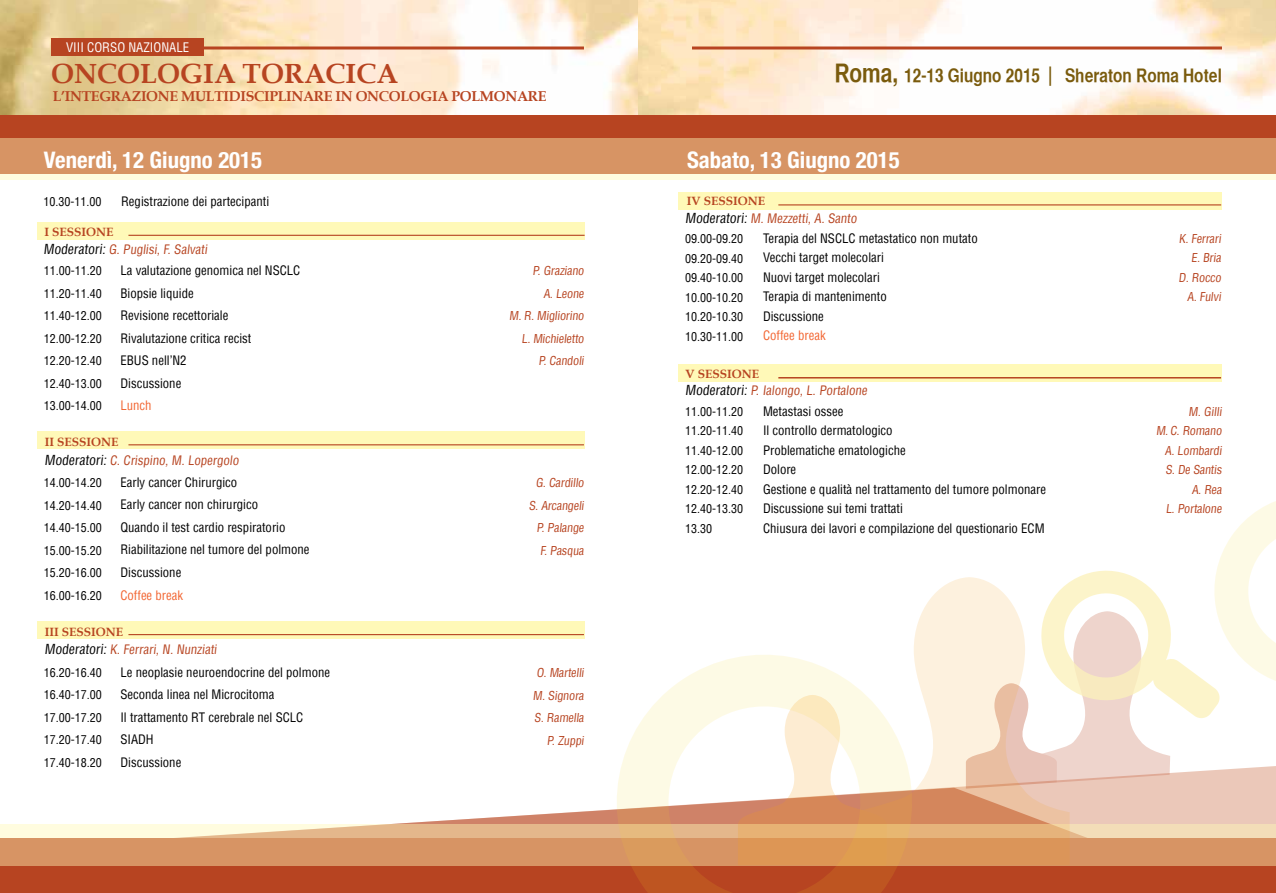
<style>
.page{position:relative;width:1276px;height:893px;background:#fff}
.page>*{position:absolute;margin:0;border:0;box-sizing:border-box;transform-origin:0 0}
.t1{font:700 27.75px "Book Antiqua";color:#b74421}
.t2{font:700 condensed 22.8px "Helvetica Neue";color:#fff}
.t3{font:18.75px "Helvetica CY Bold";color:#7a5b0d}
.t4{font:700 14.25px "Book Antiqua";letter-spacing:-.02em;color:#b74421}
.t5{font:condensed 12.9px "Helvetica";color:#fff}
.t6{font:condensed 12.75px/22.5px "Helvetica";color:#000}
.t7{font:condensed 12.75px "Helvetica";color:#b74421}
.t8{font:condensed 12.75px "Helvetica";color:#f26531}
.t9{font:condensed 12px/22.5px "Helvetica";color:#000;text-align:justify}
.t10{font:condensed 12px/22.5px "Helvetica";color:#b74421;text-align:right}
.t11{font:700 12px "Book Antiqua";color:#b74421}
.s1{font-size:25.65px}
.s2{font-family:"Optima";font-weight:700;font-size:19.35px}
.s3{font-size:13.5px;color:#000}
.s4{font-size:13.5px}
.s5{color:#b74421}
</style>
<div class="page">
<svg style="left:392px;top:793px;width:884px;height:31px;fill:#ebc8b9"></svg>
<img style="left:0;top:0;width:637px;height:115px">
<img style="left:638px;top:0;width:638px;height:115px">
<div style="left:0;top:115px;width:1276px;height:58px;background:#b74421"></div>
<div style="left:0;top:839px;width:1276px;height:54px;background:#b74421"></div>
<svg style="left:0;top:824px;width:1276px;height:41px;background:#dfab7f"></svg>
<div style="left:37px;top:222px;width:547px;height:18px;background:#fff9b8"></div>
<hr style="left:128px;top:235px;width:456px;height:1px;background:#b74421">
<div style="left:37px;top:432px;width:547px;height:17px;background:#fff9b8"></div>
<hr style="left:128px;top:444px;width:456px;height:1px;background:#b74421">
<hr style="left:692px;top:47px;width:530px;height:3px;background:#b74421">
<div style="left:37px;top:621px;width:547px;height:18px;background:#fff9b8"></div>
<hr style="left:128px;top:634px;width:456px;height:1px;background:#b74421">
<div style="left:679px;top:192px;width:542px;height:18px;background:#fff9b8"></div>
<hr style="left:778px;top:204px;width:443px;height:1px;background:#b74421">
<div style="left:678px;top:364px;width:543px;height:18px;background:#fff9b8"></div>
<hr style="left:778px;top:377px;width:443px;height:1px;background:#b74421">
<svg style="left:915px;top:577px;width:154px;height:288px;background:#ecc4a2"></svg>
<svg style="left:596px;top:634px;width:336px;height:259px"></svg>
<svg style="left:966px;top:501px;width:310px;height:292px"></svg>
<svg style="left:0;top:138px;width:1276px;height:42px;background:#dca275"></svg>
<hr style="left:61px;top:47px;width:523px;height:3px;background:#b74421">
<div style="left:52px;top:38px;width:152px;height:18px;background:#b74421"></div>
<p class="t5" style="left:66px;top:39px;width:125px">VIII CORSO NAZIONALE</p>
<h1 class="t1" style="left:51px;top:57px;width:348px">ONCOLOGIA TORACICA</h1>
<h3 class="t3" style="left:834px;top:64px;width:389px"><span class="s1">Roma,</span> 12-13 Giugno 2015 <span class="s2">|</span> Sheraton Roma Hotel</h3>
<p class="t4" style="left:53px;top:88px;width:495px">L’INTEGRAZIONE MULTIDISCIPLINARE IN ONCOLOGIA POLMONARE</p>
<h2 class="t2" style="left:44px;top:141px;width:220px">Venerdì, 12 Giugno 2015</h2>
<h2 class="t2" style="left:687px;top:141px;width:214px">Sabato, 13 Giugno 2015</h2>
<p class="t9" style="left:44px;top:191px;width:59px">10.30-11.00</p>
<p class="t6" style="left:121px;top:190px;width:149px">Registrazione dei partecipanti</p>
<p class="t7" style="left:44px;top:242px;width:167px"><span class="s3">Moderatori:</span> G. Puglisi, F. Salvati</p>
<p class="t11" style="left:44px;top:225px;width:70px">I SESSIONE</p>
<p class="t6" style="left:120px;top:259px;width:181px">La valutazione genomica nel NSCLC<br>Biopsie liquide<br>Revisione recettoriale<br>Rivalutazione critica recist<br>EBUS nell’N2<br>Discussione</p>
<p class="t8" style="left:120px;top:398px;width:33px">Lunch</p>
<p class="t9" style="left:44px;top:259px;width:59px">11.00-11.20<br>11.20-11.40<br>11.40-12.00<br>12.00-12.20<br>12.20-12.40<br>12.40-13.00<br>13.00-14.00</p>
<p class="t10" style="left:509px;top:260px;width:78px">P. Graziano<br>A. Leone<br>M.R. Migliorino<br>L. Michieletto<br>P. Candoli</p>
<p class="t11" style="left:45px;top:435px;width:75px">II SESSIONE</p>
<p class="t7" style="left:45px;top:452px;width:198px"><span class="s3">Moderatori:</span> C. Crispino, M. Lopergolo</p>
<p class="t6" style="left:120px;top:471px;width:191px">Early cancer Chirurgico<br>Early cancer non chirurgico<br>Quando il test cardio respiratorio<br>Riabilitazione nel tumore del polmone<br>Discussione</p>
<p class="t8" style="left:120px;top:587px;width:64px">Coffee break</p>
<p class="t9" style="left:44px;top:471px;width:59px">14.00-14.20<br>14.20-14.40<br>14.40-15.00<br>15.00-15.20<br>15.20-16.00<br>16.00-16.20</p>
<p class="t10" style="left:529px;top:472px;width:58px">G. Cardillo<br>S. Arcangeli<br>P. Palange<br>F. Pasqua</p>
<p class="t11" style="left:45px;top:625px;width:80px">III SESSIONE</p>
<p class="t7" style="left:45px;top:642px;width:176px"><span class="s3">Moderatori:</span> K. Ferrari, N. Nunziati</p>
<p class="t6" style="left:120px;top:661px;width:211px">Le neoplasie neuroendocrine del polmone<br>Seconda linea nel Microcitoma<br>Il trattamento RT cerebrale nel SCLC<br>SIADH<br>Discussione</p>
<p class="t9" style="left:44px;top:661px;width:59px">16.20-16.40<br>16.40-17.00<br>17.00-17.20<br>17.20-17.40<br>17.40-18.20</p>
<p class="t10" style="left:533px;top:661px;width:54px">O. Martelli<br>M. Signora<br>S. Ramella<br>P. Zuppi</p>
<p class="t11" style="left:687px;top:194px;width:80px">IV SESSIONE</p>
<p class="t6" style="left:763px;top:209px;width:216px;line-height:19.5px;text-indent:-78px"><span class="s4">Moderatori:</span> <span class="s5">M. Mezzetti, A. Santo<br></span>Terapia del NSCLC metastatico non mutato<br>Vecchi target molecolari<br>Nuovi target molecolari<br>Terapia di mantenimento<br>Discussione</p>
<p class="t8" style="left:763px;top:328px;width:64px">Coffee break</p>
<p class="t9" style="left:685px;top:229px;width:59px;line-height:19.5px">09.00-09.20<br>09.20-09.40<br>09.40-10.00<br>10.00-10.20<br>10.20-10.30<br>10.30-11.00</p>
<p class="t10" style="left:1178px;top:229px;width:46px;line-height:19.4px">K. Ferrari<br>E. Bria<br>D. Rocco<br>A. Fulvi</p>
<p class="t11" style="left:685px;top:367px;width:75px">V SESSIONE</p>
<p class="t6" style="left:763px;top:380px;width:284px;line-height:19.6px;text-indent:-78px"><span class="s4">Moderatori:</span> <span class="s5">P. Ialongo, L. Portalone<br></span>Metastasi ossee<br>Il controllo dermatologico<br>Problematiche ematologiche<br>Dolore<br>Gestione e qualità nel trattamento del tumore polmonare<br>Discussione sui temi trattati<br>Chiusura dei lavori e compilazione del questionario ECM</p>
<p class="t9" style="left:685px;top:401px;width:59px;line-height:19.5px">11.00-11.20<br>11.20-11.40<br>11.40-12.00<br>12.00-12.20<br>12.20-12.40<br>12.40-13.30<br>13.30</p>
<p class="t10" style="left:1156px;top:401px;width:69px;line-height:19.5px">M. Gilli<br>M. C. Romano<br>A. Lombardi<br>S. De Santis<br>A. Rea<br>L. Portalone</p>
</div>
